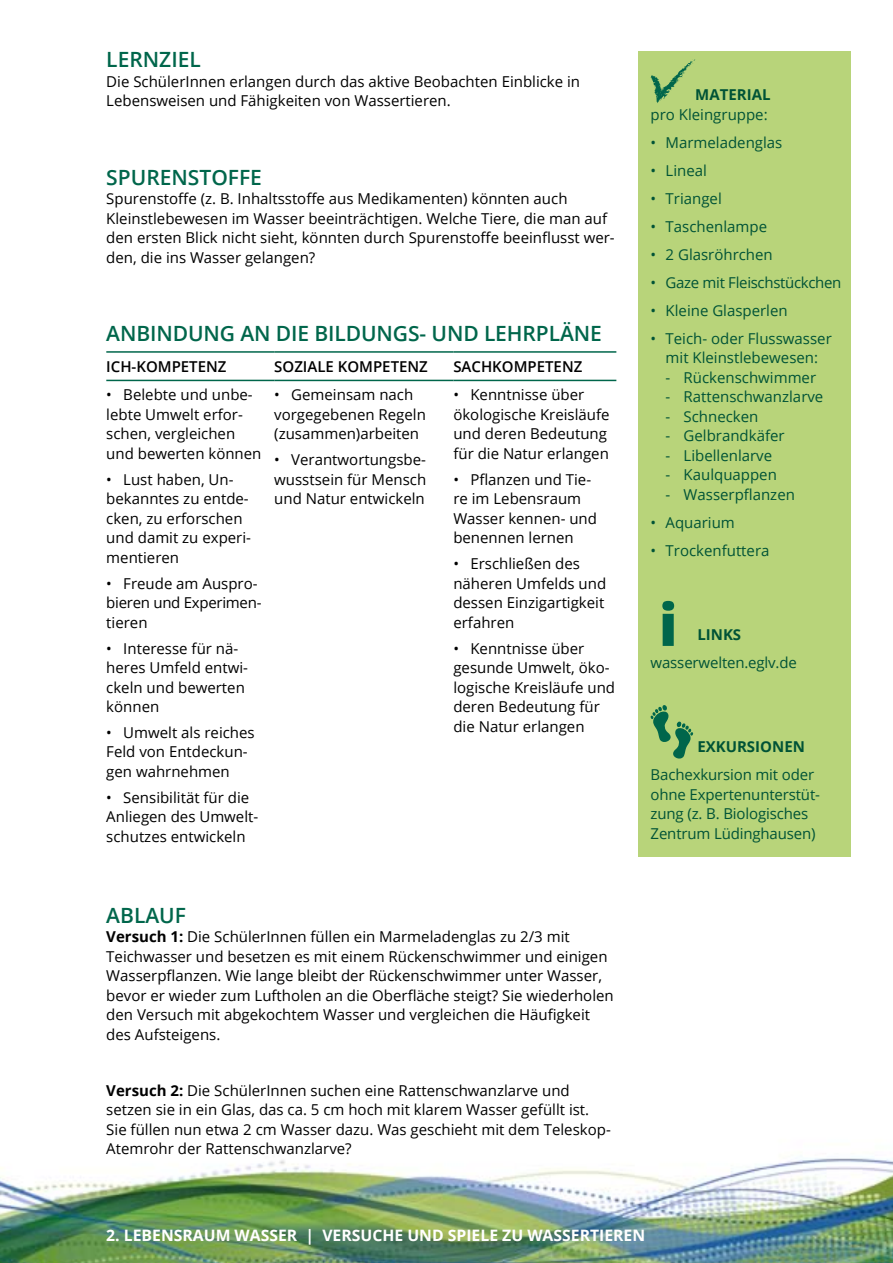
<style>
.page{position:relative;width:893px;height:1263px;background:#fff}
.page>*{position:absolute;margin:0;border:0;box-sizing:border-box;transform-origin:0 0}
.t1{font:600 21px "Open Sans";letter-spacing:-.005em;color:#00664b}
.t2{font:700 15.75px "Open Sans";color:#fff}
.t3{font:15px/19.5px "Open Sans";color:#000}
.t4{font:15px/19.5px "Open Sans";color:#005336;text-align:center}
.t5{font:600 15px "Open Sans";color:#000}
.t6{font:700 15px "Open Sans";color:#005336}
.t7{font:15px "Open Sans";letter-spacing:-.02em;color:#005336}
.s1{font-weight:700}
</style>
<div class="page">
<img style="left:0;top:51px;width:893px;height:1212px">
<hr style="left:106px;top:351px;width:168px;height:2px;background:#00664b">
<hr style="left:274px;top:351px;width:179px;height:2px;background:#00664b">
<hr style="left:453px;top:351px;width:163px;height:2px;background:#00664b">
<hr style="left:106px;top:380px;width:168px;height:1px;background:#00664b">
<hr style="left:274px;top:380px;width:179px;height:1px;background:#00664b">
<hr style="left:453px;top:380px;width:163px;height:1px;background:#00664b">
<div style="left:638px;top:51px;width:212px;height:806px;background:#b8d47a"></div>
<svg style="left:651px;top:59px;width:44px;height:44px"></svg>
<svg style="left:662px;top:601px;width:12px;height:45px"></svg>
<svg style="left:650px;top:705px;width:44px;height:54px"></svg>
<h1 class="t1" style="left:106px;top:45px;width:96px">LERNZIEL</h1>
<p class="t3" style="left:106px;top:71px;width:475px">Die SchülerInnen erlangen durch das aktive Beobachten Einblicke in<br>Lebensweisen und Fähigkeiten von Wassertieren.</p>
<h1 class="t1" style="left:106px;top:162px;width:54px">SPUREN</h1>
<h1 class="t1" style="left:188px;top:162px;width:52px">STOFFE</h1>
<p class="t3" style="left:106px;top:188px;width:510px">Spurenstoffe (z. B. Inhaltsstoffe aus Medikamenten) könnten auch Kleinstlebewesen im Wasser beeinträchtigen. Welche Tiere, die man auf den ersten Blick nicht sieht, könnten durch Spurenstoffe beeinflusst wer&shy;den, die ins Wasser gelangen?</p>
<h1 class="t1" style="left:106px;top:319px;width:497px">ANBINDUNG AN DIE BILDUNGS- UND LEHRPLÄNE</h1>
<p class="t5" style="left:106px;top:356px;width:122px">ICH-KOMPETENZ</p>
<p class="t5" style="left:274px;top:356px;width:155px">SOZIALE KOMPETENZ</p>
<p class="t5" style="left:453px;top:356px;width:130px">SACHKOMPETENZ</p>
<p class="t3" style="left:106px;top:385px;width:157px">• Belebte und unbe&shy;lebte Umwelt erfor&shy;schen, vergleichen und bewerten können</p>
<p class="t3" style="left:106px;top:469px;width:146px">• Lust haben, Un&shy;bekanntes zu entde&shy;cken, zu erforschen und damit zu experi&shy;mentieren</p>
<p class="t3" style="left:106px;top:573px;width:157px">• Freude am Auspro&shy;bieren und Experimen&shy;tieren</p>
<p class="t3" style="left:106px;top:638px;width:143px">• Interesse für nä&shy;heres Umfeld entwi&shy;ckeln und bewerten können</p>
<p class="t3" style="left:106px;top:722px;width:150px">• Umwelt als reiches<br>Feld von Entdeckun&shy;gen wahrnehmen</p>
<p class="t3" style="left:106px;top:787px;width:153px">• Sensibilität für die<br>Anliegen des Umwelt&shy;schutzes entwickeln</p>
<p class="t3" style="left:274px;top:385px;width:153px">• Gemeinsam nach vorgegebenen Regeln (zusammen)arbeiten</p>
<p class="t3" style="left:274px;top:450px;width:153px;text-align:justify">• Verantwortungsbe&shy;wusstsein für Mensch und Natur entwickeln</p>
<p class="t3" style="left:453px;top:385px;width:158px">• Kenntnisse über ökologische Kreisläufe und deren Bedeutung für die Natur erlangen</p>
<p class="t3" style="left:453px;top:469px;width:145px">• Pflanzen und Tie&shy;re im Lebensraum<br>Wasser kennen- und benennen lernen</p>
<p class="t3" style="left:453px;top:554px;width:154px">• Erschließen des näheren Umfelds und dessen Einzigartigkeit erfahren</p>
<p class="t3" style="left:453px;top:638px;width:163px">• Kenntnisse über gesunde Umwelt, öko&shy;logische Kreisläufe und deren Bedeutung für die Natur erlangen</p>
<h1 class="t1" style="left:106px;top:901px;width:81px">ABLAU F</h1>
<p class="t3" style="left:106px;top:927px;width:509px"><span class="s1">VERSUCH 1:</span> Die SchülerInnen füllen ein Marmeladenglas zu 2/3 mit Teichwasser und besetzen es mit einem Rückenschwimmer und einigen Wasserpflanzen. Wie lange bleibt der Rückenschwimmer unter Wasser, bevor er wieder zum Luftholen an die Oberfläche steigt? Sie wiederholen den Versuch mit abgekochtem Wasser und vergleichen die Häufigkeit des Aufsteigens.</p>
<p class="t3" style="left:106px;top:1080px;width:506px"><span class="s1">VERSUCH 2:</span> Die SchülerInnen suchen eine Rattenschwanzlarve und setzen sie in ein Glas, das ca. 5 cm hoch mit klarem Wasser gefüllt ist.<br>Sie füllen nun etwa 2 cm Wasser dazu. Was geschieht mit dem Teleskop-Atemrohr der Rattenschwanzlarve?</p>
<p class="t6" style="left:695px;top:84px;width:77px">MATERIAL</p>
<p class="t4" style="left:651px;top:104px;width:119px">pro Kleingruppe:</p>
<p class="t4" style="left:651px;top:132px;width:133px">• Marmeladenglas</p>
<p class="t4" style="left:651px;top:160px;width:58px">• Lineal</p>
<p class="t4" style="left:651px;top:188px;width:73px">• Triangel</p>
<p class="t4" style="left:651px;top:216px;width:118px">• Taschenlampe</p>
<p class="t4" style="left:651px;top:244px;width:124px">• 2 Glasröhrchen</p>
<p class="t7" style="left:651px;top:272px;width:192px">• Gaze mit Fleischstückchen</p>
<p class="t4" style="left:651px;top:300px;width:139px">• Kleine Glasperlen</p>
<p class="t4" style="left:651px;top:328px;width:183px">• Teich- oder Flusswasser mit Kleinstlebewesen:</p>
<p class="t4" style="left:666px;top:367px;width:152px">- Rückenschwimmer</p>
<p class="t4" style="left:666px;top:387px;width:159px">- Rattenschwanzlarve</p>
<p class="t4" style="left:666px;top:406px;width:94px">- Schnecken</p>
<p class="t4" style="left:666px;top:426px;width:121px">- Gelbrandkäfer</p>
<p class="t4" style="left:666px;top:445px;width:108px">- Libellenlarve</p>
<p class="t4" style="left:666px;top:465px;width:113px">- Kaulquappen</p>
<p class="t4" style="left:666px;top:484px;width:131px">- Wasserpflanzen</p>
<p class="t4" style="left:651px;top:512px;width:86px">• Aquarium</p>
<p class="t4" style="left:651px;top:540px;width:120px">• Trockenfuttera</p>
<p class="t6" style="left:697px;top:624px;width:45px">LINKS</p>
<p class="t4" style="left:651px;top:652px;width:148px">wasserwelten.eglv.de</p>
<p class="t6" style="left:697px;top:736px;width:109px">EXKURSIONEN</p>
<p class="t4" style="left:651px;top:764px;width:171px;text-align:left">Bachexkursion mit oder ohne Expertenunterstüt&shy;zung (z. B. Biologisches<br>Zentrum Lüdinghausen)</p>
<p class="t2" style="left:106px;top:1224px;width:237px">2. LEBENSRAUM WASSER | VERSU</p>
<p class="t2" style="left:372px;top:1224px;width:48px">CHE UND</p>
<p class="t2" style="left:448px;top:1224px;width:27px">SPIELE</p>
<p class="t2" style="left:502px;top:1224px;width:51px">ZU WASSERTIEREN</p>
</div>
